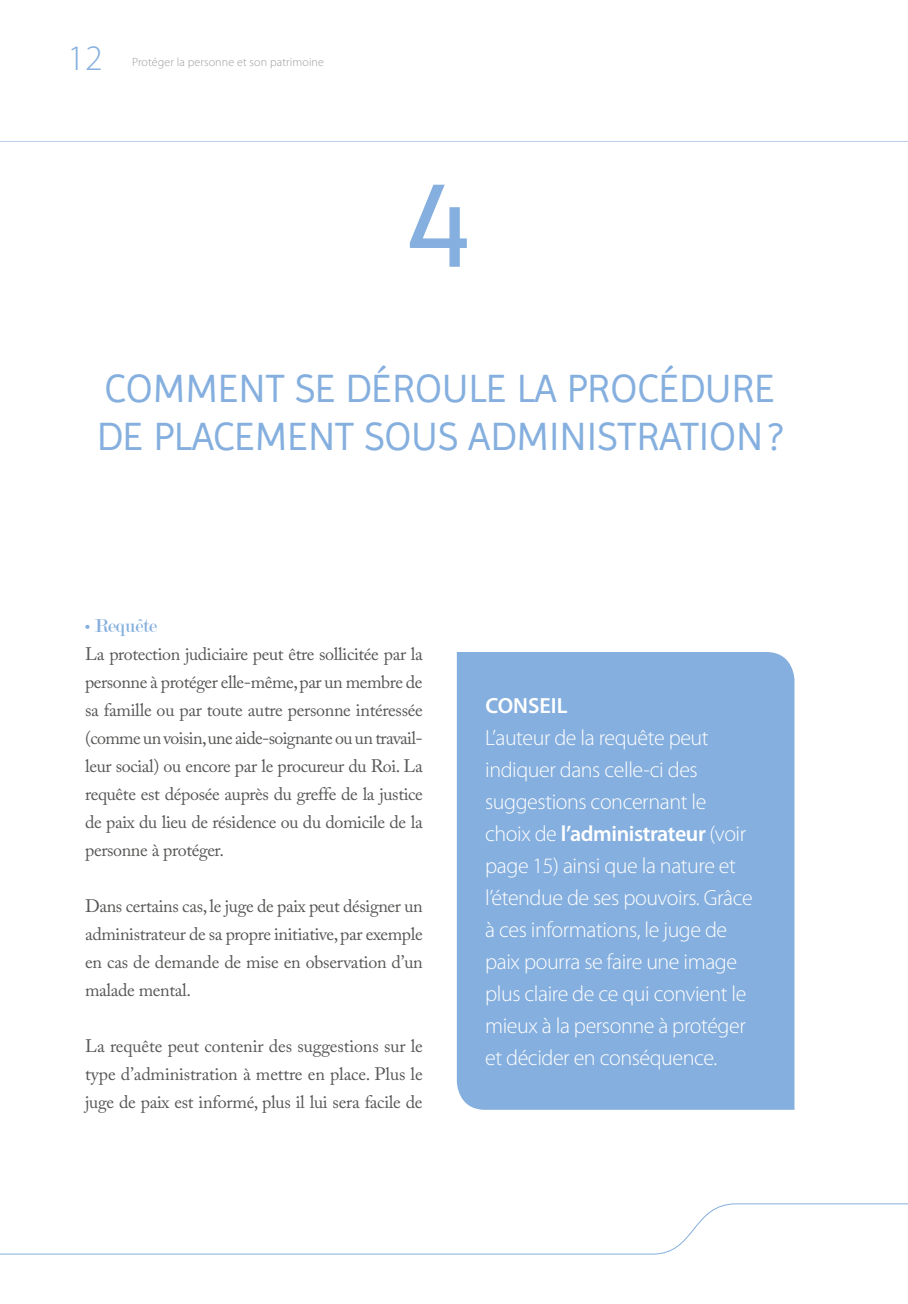
<style>
.page{position:relative;width:908px;height:1304px;background:#fff}
.page>*{position:absolute;margin:0;border:0;box-sizing:border-box;transform-origin:0 0}
.t1{font:132.4px "Imprima";color:#85afde}
.t2{font:40px/48px "Imprima";color:#85afde}
.t3{font:300 36px "Myriad Pro";color:#85afde}
.t4{font:300 22px/32px "Myriad Pro";letter-spacing:-.02em;color:#fff}
.t5{font:600 22px "Myriad Pro";color:#fff}
.t6{font:20px "Modern";letter-spacing:-.01em;color:#85afde}
.t7{font:18px/28px "Adobe Caslon Pro";letter-spacing:-.015em;color:#575756;text-align:justify}
.t8{font:300 12px "Myriad Pro";letter-spacing:.01em;color:#9d9d9d}
.s1{font-weight:600}
</style>
<div class="page">
<svg style="left:0;top:1203px;width:907px;height:52px"></svg>
<svg style="left:0;top:141px;width:907px;height:1px"></svg>
<div style="left:456px;top:652px;width:338px;height:458px;background:#85afde"></div>
<h3 class="t3" style="left:67px;top:37px;width:37px">12</h3>
<p class="t8" style="left:132px;top:54px;width:193px">Protéger la personne et son patrimoine</p>
<h1 class="t1" style="left:405px;top:145px;width:70px">4</h1>
<h2 class="t2" style="left:97px;top:364px;width:687px">COMMENT SE DÉROULE LA PROCÉDURE<br>DE PLACEMENT SOUS ADMINISTRATION?</h2>
<p class="t6" style="left:85px;top:616px;width:73px">• Requête</p>
<p class="t7" style="left:85px;top:640px;width:339px">La protection judiciaire peut être sollicitée par la personne à protéger elle-même, par un membre de sa famille ou par toute autre personne intéressée (comme un voisin, une aide-soignante ou un travail&shy;leur social) ou encore par le procureur du Roi. La requête est déposée auprès du greffe de la justice de paix du lieu de résidence ou du domicile de la personne à protéger.</p>
<p class="t7" style="left:85px;top:892px;width:339px">Dans certains cas, le juge de paix peut désigner un administrateur de sa propre initiative, par exemple en cas de demande de mise en observation d’un malade mental.</p>
<p class="t7" style="left:85px;top:1032px;width:339px">La requête peut contenir des suggestions sur le type d’administration à mettre en place. Plus le juge de paix est informé, plus il lui sera facile de</p>
<p class="t5" style="left:485px;top:692px;width:84px">CONSEIL</p>
<p class="t4" style="left:485px;top:722px;width:269px">L’auteur de la requête peut indiquer dans celle-ci des suggestions concernant le choix de <span class="s1">l’administrateur</span> (voir page 15) ainsi que la nature et l’étendue de ses pouvoirs. Grâce à ces informations, le juge de paix pourra se faire une image plus claire de ce qui convient le mieux à la personne à protéger et décider en conséquence.</p>
</div>
